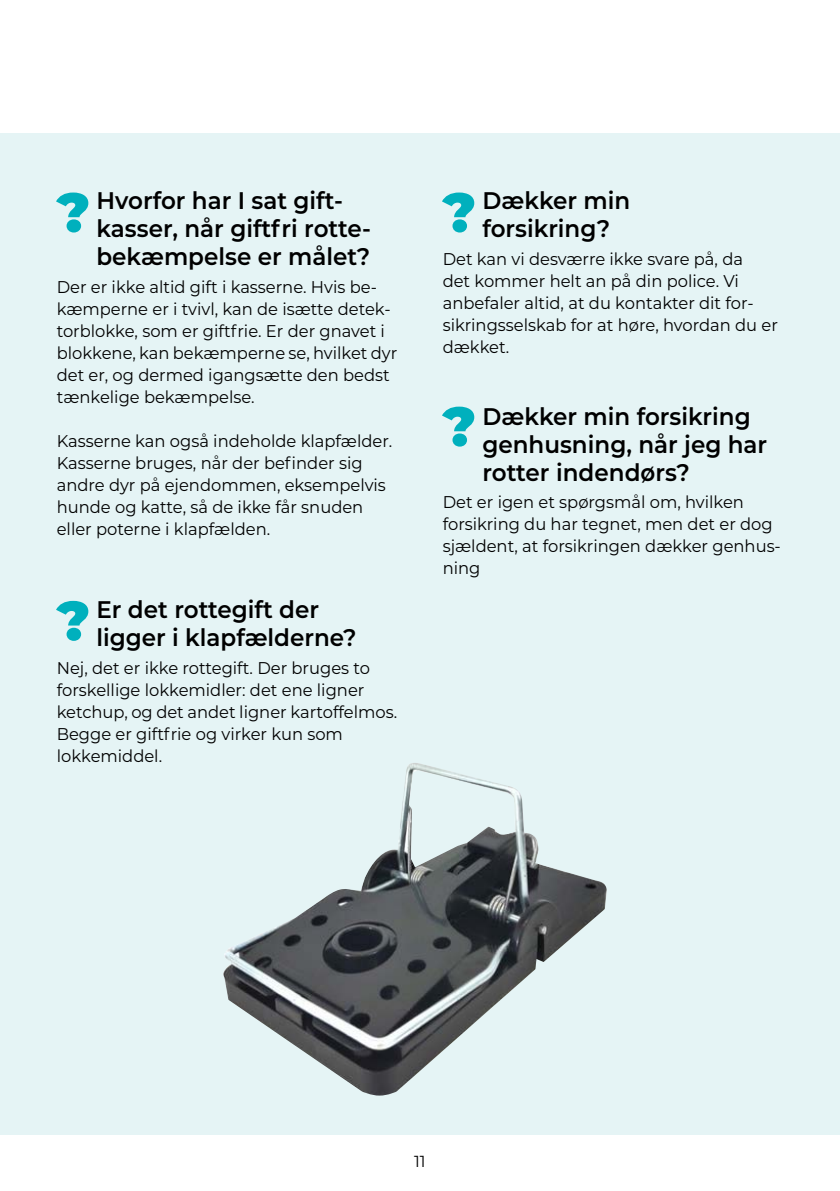
<style>
.page{position:relative;width:840px;height:1191px;background:#fff}
.page>*{position:absolute;margin:0;border:0;box-sizing:border-box;transform-origin:0 0}
.t1{font:900 55px "Montserrat";color:#00b0bd}
.t2{font:600 24px/28px "Montserrat";color:#000;scale:.96 1}
.t3{font:17px/22px "Montserrat";color:#000;scale:.96 1}
.t4{font:16px "Montserrat";color:#000}
</style>
<div class="page">
<div style="left:0;top:133px;width:839px;height:1001px;background:#e5f4f5"></div>
<img style="left:223px;top:763px;width:383px;height:332px">
<h2 class="t2" style="left:96px;top:185px;width:287px">Hvorfor har I sat gift&shy;kasser, når giftfri rotte&shy;bekæmpelse er målet?</h2>
<p class="t3" style="left:57px;top:275px;width:356px">Der er ikke altid gift i kasserne. Hvis be&shy;kæmperne er i tvivl, kan de isætte detek&shy;torblokke, som er giftfrie. Er der gnavet i blokkene, kan bekæmperne se, hvilket dyr det er, og dermed igangsætte den bedst tænkelige bekæmpelse.</p>
<p class="t3" style="left:57px;top:429px;width:351px">Kasserne kan også indeholde klapfælder.<br>Kasserne bruges, når der befinder sig andre dyr på ejendommen, eksempelvis hunde og katte, så de ikke får snuden eller poterne i klapfælden.</p>
<h1 class="t1" style="left:57px;top:171px;width:35px">?</h1>
<h2 class="t2" style="left:96px;top:595px;width:272px">Er det rottegift der ligger i klapfælderne?</h2>
<p class="t3" style="left:57px;top:656px;width:356px">Nej, det er ikke rottegift. Der bruges to forskellige lokkemidler: det ene ligner ketchup, og det andet ligner kartoffelmos.<br>Begge er giftfrie og virker kun som lokkemiddel.</p>
<h1 class="t1" style="left:57px;top:579px;width:35px">?</h1>
<h2 class="t2" style="left:482px;top:185px;width:155px">Dækker min forsikring?</h2>
<p class="t3" style="left:442px;top:247px;width:350px">Det kan vi desværre ikke svare på, da<br>det kommer helt an på din police. Vi anbefaler altid, at du kontakter dit for&shy;sikringsselskab for at høre, hvordan du er dækket.</p>
<h1 class="t1" style="left:442px;top:171px;width:35px">?</h1>
<h2 class="t2" style="left:482px;top:401px;width:298px">Dækker min forsikring genhusning, når jeg har rotter indendørs?</h2>
<p class="t3" style="left:442px;top:491px;width:353px">Det er igen et spørgsmål om, hvilken forsikring du har tegnet, men det er dog sjældent, at forsikringen dækker genhus&shy;ning</p>
<h1 class="t1" style="left:442px;top:385px;width:35px">?</h1>
<p class="t4" style="left:414px;top:1150px;width:13px">11</p>
</div>
